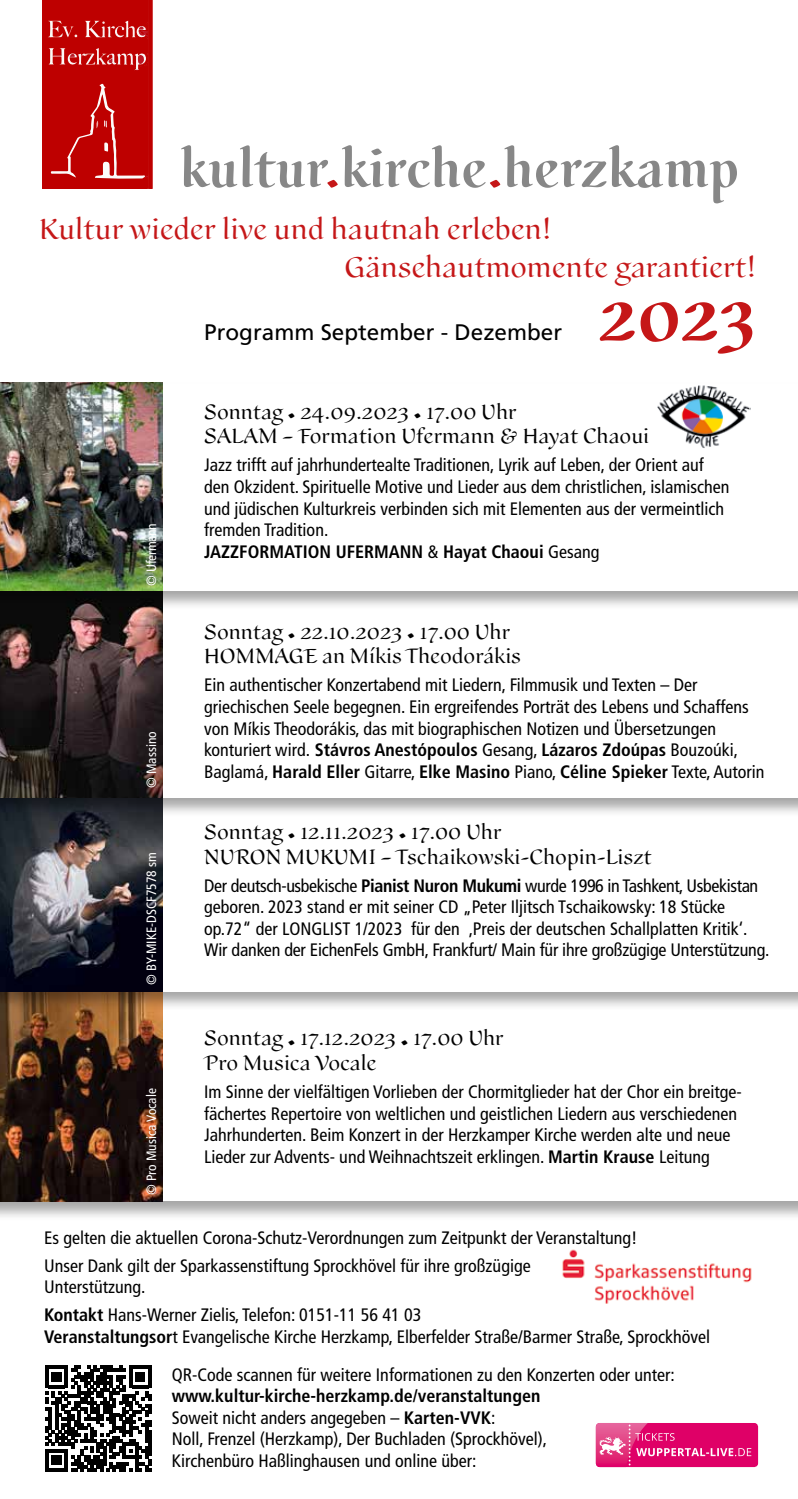
<style>
.page{position:relative;width:798px;height:1499px;background:#fff}
.page>*{position:absolute;margin:0;border:0;box-sizing:border-box;transform-origin:0 0}
.t1{font:700 76.27px "Scrivano";color:#c51718;scale:.95 1}
.t2{font:700 58.5px "Scrivano";color:#878787;scale:.95 1}
.t3{font:31.5px/37.8px "Scrivano";color:#c51718}
.t4{font:22.5px/24.8px "Scrivano";color:#000}
.t5{font:22.5px "Frutiger LT Std";color:#000}
.t6{font:condensed 18px/21.6px "Frutiger LT Std";color:#000}
.t7{font:condensed 13.5px "Frutiger LT Std";color:#fff}
.t8{font:condensed 13.5px "Frutiger LT Std";letter-spacing:-.02em;color:#fff}
.s1{color:#c51718}
.s2{font-weight:700}
</style>
<div class="page">
<div style="left:0;top:989px;width:797px;height:232px;background:#000;opacity:.35"></div>
<div style="left:0;top:990px;width:797px;height:211px;background:#fff"></div>
<img style="left:0;top:1011px;width:163px;height:191px">
<div style="left:0;top:797px;width:797px;height:214px;background:#000;opacity:.35"></div>
<div style="left:0;top:799px;width:797px;height:192px;background:#fff"></div>
<img style="left:0;top:817px;width:163px;height:174px">
<svg style="left:42px;top:0;width:111px;height:188px;background:#c21313"></svg>
<img style="left:562px;top:1249px;width:190px;height:55px">
<svg style="left:45px;top:1365px;width:106px;height:106px"></svg>
<div style="left:595px;top:1423px;width:162px;height:44px;background:#df0067;border-radius:4px"></div>
<svg style="left:595px;top:1423px;width:156px;height:44px"></svg>
<div style="left:0;top:589px;width:797px;height:228px;background:#000;opacity:.35"></div>
<svg style="left:0;top:611px;width:797px;height:186px"></svg>
<div style="left:0;top:382px;width:797px;height:229px;background:#000;opacity:.35"></div>
<svg style="left:0;top:384px;width:797px;height:207px"></svg>
<img style="left:656px;top:385px;width:94px;height:64px">
<h2 class="t2" style="left:180px;top:134px;width:590px">kultur<span class="s1">.</span>kirche<span class="s1">.</span>herzkamp</h2>
<h3 class="t3" style="left:344px;top:211px;width:413px;text-indent:-305px">Kultur wieder live und hautnah erleben!<br>Gänsehautmomente garantiert!</h3>
<p class="t8" style="left:143px;top:586px;width:64px;rotate:-90deg">© Ufermann</p>
<p class="t7" style="left:143px;top:788px;width:58px;rotate:-90deg">© Massino</p>
<p class="t7" style="left:143px;top:985px;width:134px;rotate:-90deg">© BY-MIKE-DSCF7578 sm</p>
<p class="t7" style="left:143px;top:1195px;width:109px;rotate:-90deg">© Pro Musica Vocale</p>
<p class="t5" style="left:204px;top:319px;width:359px">Programm September - Dezember</p>
<h1 class="t1" style="left:598px;top:271px;width:167px">2023</h1>
<p class="t4" style="left:204px;top:399px;width:446px">Sonntag • 24.09.2023 • 17.00 Uhr<br>SALAM – Formation Ufermann &amp; Hayat Chaoui</p>
<p class="t6" style="left:204px;top:454px;width:526px">Jazz trifft auf jahrhundertealte Traditionen, Lyrik auf Leben, der Orient auf den Okzident. Spirituelle Motive und Lieder aus dem christlichen, islamischen und jüdischen Kulturkreis verbinden sich mit Elementen aus der vermeintlich fremden Tradition.<br><span class="s2">JAZZFORMATION UFERMANN</span> &amp; <span class="s2">Hayat Chaoui</span> Gesang</p>
<p class="t4" style="left:204px;top:619px;width:318px">Sonntag • 22.10.2023 • 17.00 Uhr<br>HOMMAGE an Míkis Theodorákis</p>
<p class="t6" style="left:204px;top:674px;width:561px">Ein authentischer Konzertabend mit Liedern, Filmmusik und Texten – Der griechischen Seele begegnen. Ein ergreifendes Porträt des Lebens und Schaffens von Míkis Theodorákis, das mit biographischen Notizen und Übersetzungen konturiert wird. <span class="s2">Stávros Anestópoulos</span> Gesang, <span class="s2">Lázaros Zdoúpas</span> Bouzoúki, Baglamá, <span class="s2">Harald Eller</span> Gitarre, <span class="s2">Elke Masino</span> Piano, <span class="s2">Céline Spieker</span> Texte, Autorin</p>
<p class="t4" style="left:204px;top:819px;width:449px">Sonntag • 12.11.2023 • 17.00 Uhr<br>NURON MUKUMI – Tschaikowski-Chopin-Liszt</p>
<p class="t6" style="left:204px;top:875px;width:566px">Der deutsch-usbekische <span class="s2">Pianist Nuron Mukumi</span> wurde 1996 in Tashkent, Usbekistan geboren. 2023 stand er mit seiner CD „Peter Iljitsch Tschaikowsky: 18 Stücke op.72“ der LONGLIST 1/2023 für den ‚Preis der deutschen Schallplatten Kritik‘.<br>Wir danken der EichenFels GmbH, Frankfurt/ Main für ihre großzügige Unterstützung.</p>
<p class="t4" style="left:204px;top:1026px;width:300px">Sonntag • 17.12.2023 • 17.00 Uhr<br>Pro Musica Vocale</p>
<p class="t6" style="left:204px;top:1081px;width:539px">Im Sinne der vielfältigen Vorlieben der Chormitglieder hat der Chor ein breitge&shy;fächertes Repertoire von weltlichen und geistlichen Liedern aus verschiedenen Jahrhunderten. Beim Konzert in der Herzkamper Kirche werden alte und neue Lieder zur Advents- und Weihnachtszeit erklingen. <span class="s2">Martin Krause</span> Leitung</p>
<p class="t6" style="left:44px;top:1223px;width:594px;line-height:27.9px">Es gelten die aktuellen Corona-Schutz-Verordnungen zum Zeitpunkt der Veranstaltung!<br>Unser Dank gilt der Sparkassenstiftung Sprockhövel für ihre großzügige</p>
<p class="t6" style="left:44px;top:1273px;width:378px;line-height:27.9px">Unterstützung.<br><span class="s2">Kontakt</span> Hans-Werner Zielis, Telefon: 0151-11 56 41 03</p>
<p class="t6" style="left:44px;top:1326px;width:667px"><span class="s2">Veranstaltungsor</span>t Evangelische Kirche Herzkamp, Elberfelder Straße/Barmer Straße, Sprockhövel</p>
<p class="t6" style="left:172px;top:1363px;width:504px">QR-Code scannen für weitere Informationen zu den Konzerten oder unter:</p>
<p class="t6" style="left:172px;top:1385px;width:377px"><span class="s2">www.kultur-kirche-herzkamp.de/veranstaltungen </span>Soweit nicht anders angegeben – <span class="s2">Karten-VVK</span>:<br>Noll, Frenzel (Herzkamp), Der Buchladen (Sprockhövel), Kirchenbüro Haßlinghausen und online über:</p>
</div>
